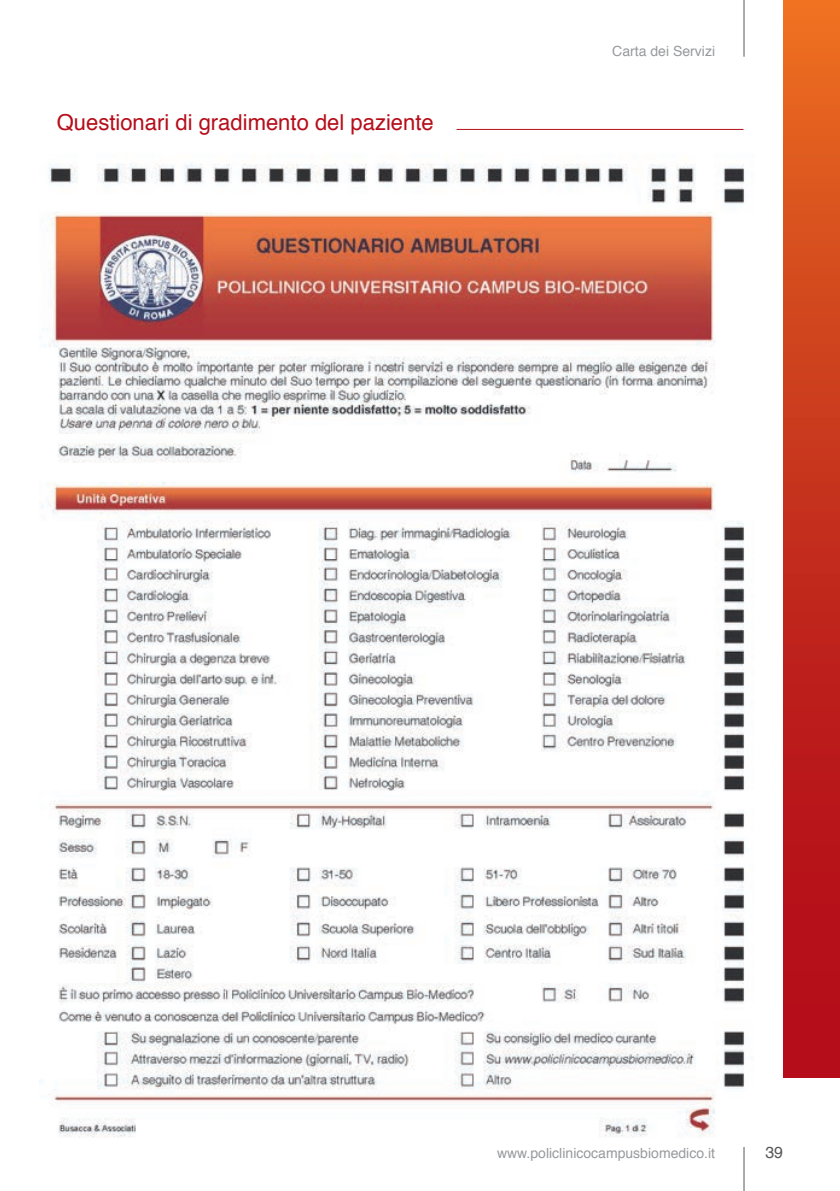
<style>
.page{position:relative;width:840px;height:1191px;background:#fff}
.page>*{position:absolute;margin:0;border:0;box-sizing:border-box;transform-origin:0 0}
.t1{font:22px "Helvetica";color:#b50e1a}
.t2{font:16px "Helvetica";color:#57585a}
.t3{font:14px "Helvetica";color:#97999c}
</style>
<div class="page">
<div style="left:782px;top:0;width:57px;height:1077px;background:linear-gradient(to bottom,#e66820,#ab0019)"></div>
<hr style="left:743px;top:0;width:1px;height:57px;background:#57585a">
<hr style="left:743px;top:1134px;width:1px;height:57px;background:#57585a">
<img style="left:40px;top:155px;width:705px;height:991px">
<hr style="left:456px;top:129px;width:287px;height:1px;background:#b50e1a">
<h1 class="t1" style="left:57px;top:105px;width:378px">Questionari di gradimento del paziente</h1>
<p class="t3" style="left:612px;top:40px;width:104px">Carta dei Servizi</p>
<p class="t3" style="left:496px;top:1141px;width:219px">www.policlinicocampusbiomedico.it</p>
<p class="t2" style="left:765px;top:1139px;width:19px">39</p>
</div>
